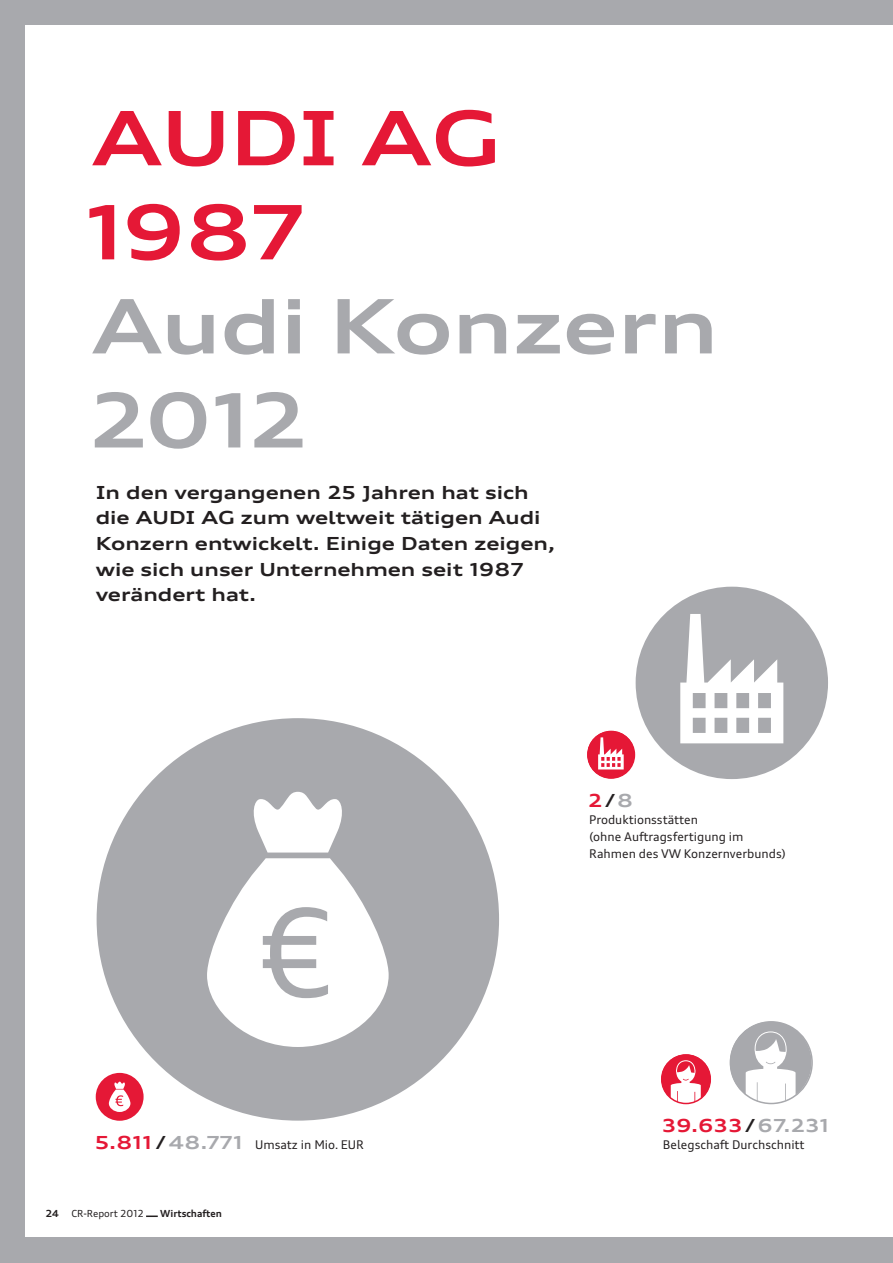
<style>
.page{position:relative;width:893px;height:1263px;background:#a8a9ad}
.page>*{position:absolute;margin:0;border:0;box-sizing:border-box;transform-origin:0 0}
.t1{font:700 expanded 75px/94.1px "Audi Type";letter-spacing:-.005em;color:#a8a9ad}
.t2{font:700 expanded 75px/94.1px "Audi Type";letter-spacing:-.02em;color:#e51836}
.t3{font:700 expanded 18px/25.7px "Audi Type";color:#231f20}
.t4{font:700 expanded 18px "Audi Type";letter-spacing:-.045em;color:#e51836}
.t5{font:12px/17.1px "Audi Type";color:#231f20}
.t6{font:700 9.75px "Audi Type";color:#231f20}
.t7{font:9.75px "Audi Type";color:#231f20}
.s1{color:#231f20}
.s2{color:#a8a9ad}
.s3{font-weight:700;font-stretch:expanded;font-size:18px;color:#e51836}
.s4{font-weight:700;font-stretch:expanded;font-size:18px}
.s5{font-weight:700;font-stretch:expanded;font-size:18px;color:#a8a9ad}
</style>
<div class="page">
<div style="left:26px;top:26px;width:867px;height:1211px;background:#fff"></div>
<div style="left:730px;top:1021px;width:81px;height:82px;background:#a8a9ad;border-radius:50%"></div>
<svg style="left:746px;top:1031px;width:50px;height:73px"></svg>
<div style="left:730px;top:1021px;width:83px;height:83px;border:2px solid #a8a9ad;border-radius:50%"></div>
<svg style="left:636px;top:587px;width:192px;height:192px"></svg>
<div style="left:97px;top:718px;width:402px;height:402px;background:#a8a9ad;border-radius:50%"></div>
<svg style="left:207px;top:858px;width:182px;height:189px"></svg>
<svg style="left:253px;top:792px;width:89px;height:60px"></svg>
<div style="left:587px;top:731px;width:48px;height:47px;background:#e51836;border-radius:50%"></div>
<svg style="left:598px;top:737px;width:26px;height:32px"></svg>
<div style="left:96px;top:1073px;width:48px;height:48px;background:#e51836;border-radius:50%"></div>
<svg style="left:109px;top:1082px;width:21px;height:30px"></svg>
<svg style="left:146px;top:1215px;width:12px;height:2px"></svg>
<div style="left:661px;top:1054px;width:50px;height:50px;background:#e51836;border-radius:50%"></div>
<svg style="left:671px;top:1060px;width:30px;height:45px"></svg>
<div style="left:661px;top:1054px;width:50px;height:50px;border:2px solid #e51836;border-radius:50%"></div>
<h1 class="t2" style="left:83px;top:98px;width:419px">AUDI AG<br>1987</h1>
<h1 class="t1" style="left:87px;top:286px;width:632px">Audi Konzern<br>2012</h1>
<p class="t3" style="left:96px;top:481px;width:461px">In den vergangenen 25 Jahren hat sich die AUDI AG zum weltweit tätigen Audi Konzern entwickelt. Einige Daten zeigen, wie sich unser Unternehmen seit 1987 verändert hat.</p>
<p class="t4" style="left:588px;top:793px;width:47px">2<span class="s1">/</span><span class="s2">8</span></p>
<p class="t5" style="left:589px;top:812px;width:198px">Produktionsstätten<br>(ohne Auftragsfertigung im<br>Rahmen des VW Konzernverbunds)</p>
<p class="t4" style="left:661px;top:1117px;width:170px">39.633 <span class="s1">/</span> <span class="s2">67.231</span></p>
<p class="t5" style="left:95px;top:1137px;width:271px"><span class="s3">5.811</span> <span class="s4">/</span> <span class="s5">48.771</span> Umsatz in Mio. EUR</p>
<p class="t5" style="left:663px;top:1137px;width:143px">Belegschaft Durchschnitt</p>
<p class="t6" style="left:46px;top:1209px;width:15px">24</p>
<p class="t7" style="left:71px;top:1209px;width:74px">CR-Report 2012</p>
<p class="t6" style="left:160px;top:1209px;width:63px">Wirtschaften</p>
</div>
